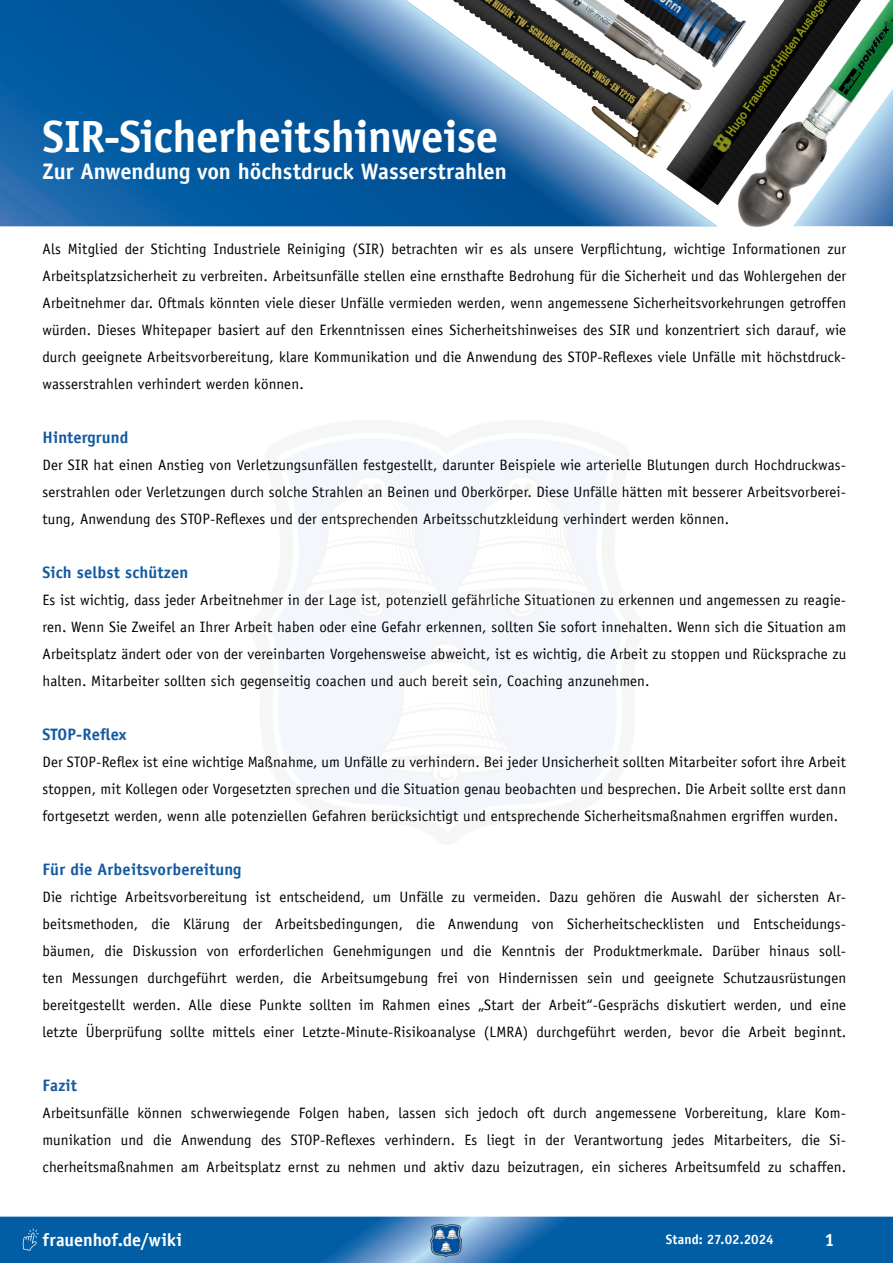
<style>
.page{position:relative;width:893px;height:1263px;background:#fff}
.page>*{position:absolute;margin:0;border:0;box-sizing:border-box;transform-origin:0 0}
.t1{font:700 45px "Officina Sans LT";letter-spacing:-.01em;color:#fff}
.t2{font:700 22.5px "Officina Sans LT";color:#fff}
.t3{font:700 18px "Officina Sans LT";color:#fff}
.Absatzformat_1{font:700 16.5px "Officina Sans LT";letter-spacing:.01em;color:#1259a1}
.Absatzformat_1-2{font:15px/27px "Officina Sans LT";letter-spacing:.01em;color:#000001;text-align:justify}
.t4{font:700 13.5px "Officina Sans LT";color:#fff}
</style>
<div class="page">
<svg style="left:0;top:0;width:400px;height:226px;background:#085a9f"></svg>
<svg style="left:0;top:1216px;width:893px;height:47px;background:#1569ab"></svg>
<img style="left:15px;top:1224px;width:30px;height:30px">
<img style="left:400px;top:0;width:493px;height:227px">
<img style="left:431px;top:1224px;width:30px;height:33px">
<svg style="left:793px;top:89px;width:100px;height:137px"></svg>
<p class="t1" style="left:43px;top:108px;width:457px">SIR-Sicherheitshinweise</p>
<p class="t2" style="left:43px;top:157px;width:466px">Zur Anwendung von höchstdruck Wasserstrahlen</p>
<p class="Absatzformat_1-2" style="left:43px;top:235px;width:805px">Als Mitglied der Stichting Industriele Reiniging (SIR) betrachten wir es als unsere Verpflichtung, wichtige Informationen zur Arbeitsplatzsicherheit zu verbreiten. Arbeitsunfälle stellen eine ernsthafte Bedrohung für die Sicherheit und das Wohlergehen der Arbeitnehmer dar. Oftmals könnten viele dieser Unfälle vermieden werden, wenn angemessene Sicherheitsvorkehrungen getroffen würden. Dieses Whitepaper basiert auf den Erkenntnissen eines Sicherheitshinweises des SIR und konzentriert sich darauf, wie durch geeignete Arbeitsvorbereitung, klare Kommunikation und die Anwendung des STOP-Reflexes viele Unfälle mit höchstdruck&shy;wasserstrahlen verhindert werden können.</p>
<p class="Absatzformat_1" style="left:43px;top:427px;width:87px">Hintergrund</p>
<p class="Absatzformat_1-2" style="left:43px;top:451px;width:805px">Der SIR hat einen Anstieg von Verletzungsunfällen festgestellt, darunter Beispiele wie arterielle Blutungen durch Hochdruckwas&shy;serstrahlen oder Verletzungen durch solche Strahlen an Beinen und Oberkörper. Diese Unfälle hätten mit besserer Arbeitsvorberei&shy;tung, Anwendung des STOP-Reflexes und der entsprechenden Arbeitsschutzkleidung verhindert werden können.</p>
<p class="Absatzformat_1" style="left:43px;top:562px;width:147px">Sich selbst schützen</p>
<p class="Absatzformat_1-2" style="left:43px;top:586px;width:805px">Es ist wichtig, dass jeder Arbeitnehmer in der Lage ist, potenziell gefährliche Situationen zu erkennen und angemessen zu reagie&shy;ren. Wenn Sie Zweifel an Ihrer Arbeit haben oder eine Gefahr erkennen, sollten Sie sofort innehalten. Wenn sich die Situation am Arbeitsplatz ändert oder von der vereinbarten Vorgehensweise abweicht, ist es wichtig, die Arbeit zu stoppen und Rücksprache zu halten. Mitarbeiter sollten sich gegenseitig coachen und auch bereit sein, Coaching anzunehmen.</p>
<p class="Absatzformat_1" style="left:43px;top:724px;width:86px">STOP-Reflex</p>
<p class="Absatzformat_1-2" style="left:43px;top:748px;width:805px">Der STOP-Reflex ist eine wichtige Maßnahme, um Unfälle zu verhindern. Bei jeder Unsicherheit sollten Mitarbeiter sofort ihre Arbeit stoppen, mit Kollegen oder Vorgesetzten sprechen und die Situation genau beobachten und besprechen. Die Arbeit sollte erst dann fortgesetzt werden, wenn alle potenziellen Gefahren berücksichtigt und entsprechende Sicherheitsmaßnahmen ergriffen wurden.</p>
<p class="Absatzformat_1" style="left:43px;top:859px;width:200px">Für die Arbeitsvorbereitung</p>
<p class="Absatzformat_1-2" style="left:43px;top:883px;width:805px">Die richtige Arbeitsvorbereitung ist entscheidend, um Unfälle zu vermeiden. Dazu gehören die Auswahl der sichersten Ar&shy;beitsmethoden, die Klärung der Arbeitsbedingungen, die Anwendung von Sicherheitschecklisten und Entscheidungs&shy;bäumen, die Diskussion von erforderlichen Genehmigungen und die Kenntnis der Produktmerkmale. Darüber hinaus soll&shy;ten Messungen durchgeführt werden, die Arbeitsumgebung frei von Hindernissen sein und geeignete Schutzausrüstungen bereitgestellt werden. Alle diese Punkte sollten im Rahmen eines „Start der Arbeit“-Gesprächs diskutiert werden, und eine letzte Überprüfung sollte mittels einer Letzte-Minute-Risikoanalyse (LMRA) durchgeführt werden, bevor die Arbeit beginnt.</p>
<p class="Absatzformat_1" style="left:43px;top:1075px;width:36px">Fazit</p>
<p class="Absatzformat_1-2" style="left:43px;top:1099px;width:805px">Arbeitsunfälle können schwerwiegende Folgen haben, lassen sich jedoch oft durch angemessene Vorbereitung, klare Kom&shy;munikation und die Anwendung des STOP-Reflexes verhindern. Es liegt in der Verantwortung jedes Mitarbeiters, die Si&shy;cherheitsmaßnahmen am Arbeitsplatz ernst zu nehmen und aktiv dazu beizutragen, ein sicheres Arbeitsumfeld zu schaffen.</p>
<p class="t3" style="left:43px;top:1228px;width:141px">frauenhof.de/wiki</p>
<p class="t4" style="left:666px;top:1231px;width:109px">Stand: 27.02.2024</p>
<p class="t3" style="left:824px;top:1228px;width:12px">1</p>
</div>
